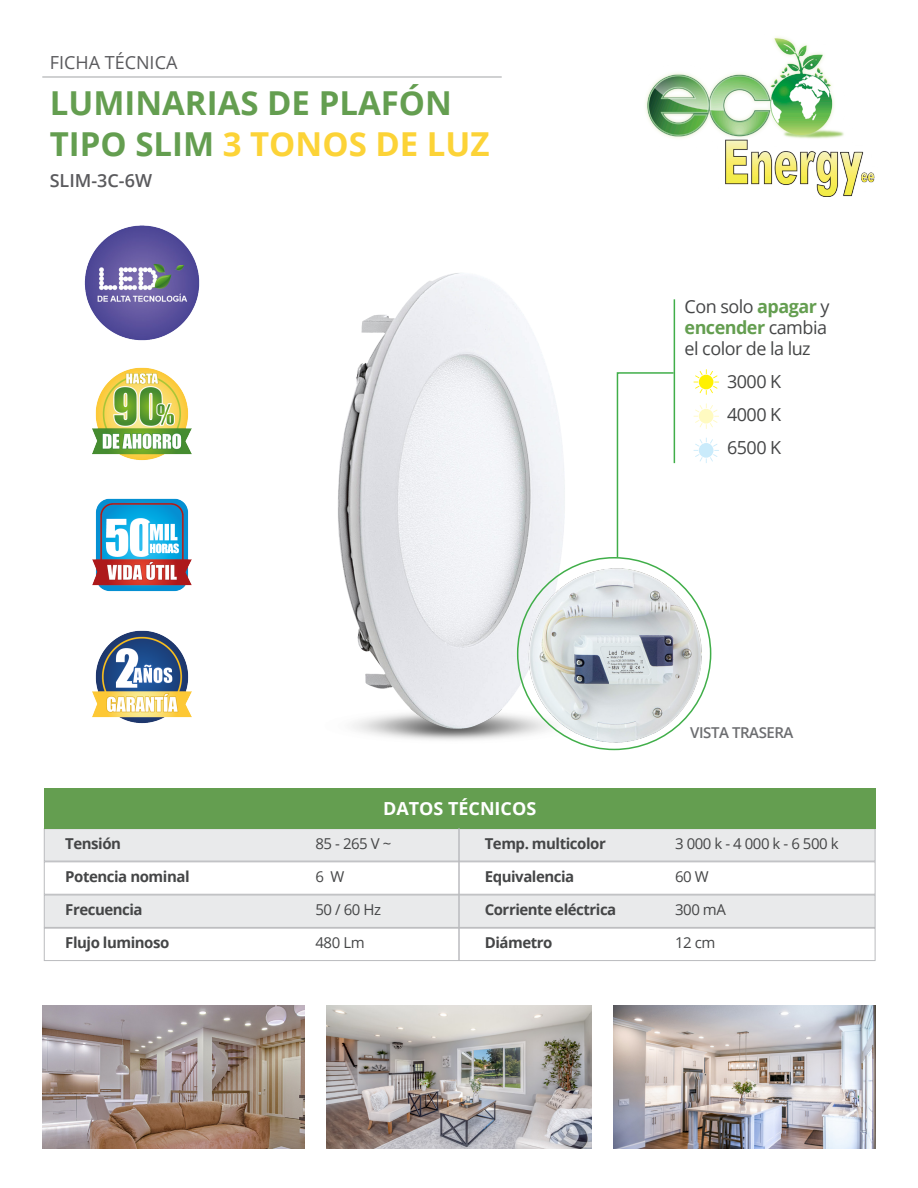
<style>
.page{position:relative;width:918px;height:1188px;background:#fff}
.page>*{position:absolute;margin:0;border:0;box-sizing:border-box;transform-origin:0 0}
.t1{font:700 33px "Open Sans";color:#fcd337}
.t2{font:700 33px "Open Sans";color:#649e50}
.t3{font:18px/21px "Open Sans";letter-spacing:-.03em;color:#454647}
.t4{font:700 18px "Open Sans";color:#fff}
.t5{font:18px "Open Sans";color:#5a5a5d}
.t6{font:600 18px "Open Sans";color:#5a5a5d}
.t7{font:700 15px "Open Sans";letter-spacing:-.03em;color:#454647}
.t8{font:15px "Open Sans";letter-spacing:-.03em;color:#454647}
.t9{font:600 15px "Open Sans";letter-spacing:-.03em;color:#6c6d70}
.s1{color:#649e50}
.s2{font-weight:700;color:#649e50}
</style>
<div class="page">
<img style="left:338px;top:273px;width:369px;height:467px">
<hr style="left:42px;top:77px;width:460px;height:1px;background:#a1a3a6">
<img style="left:646px;top:37px;width:229px;height:160px">
<img style="left:93px;top:498px;width:99px;height:94px">
<img style="left:84px;top:225px;width:116px;height:116px">
<img style="left:93px;top:367px;width:99px;height:94px">
<img style="left:43px;top:1006px;width:261px;height:142px">
<img style="left:614px;top:1006px;width:261px;height:142px">
<img style="left:326px;top:1006px;width:266px;height:142px">
<div style="left:44px;top:828px;width:831px;height:33px;background:#e9eaeb;border:1px solid #babbbe"></div>
<div style="left:44px;top:895px;width:831px;height:33px;background:#e9eaeb;border:1px solid #babbbe"></div>
<div style="left:44px;top:861px;width:831px;height:34px;border:1px solid #babbbe"></div>
<div style="left:44px;top:928px;width:831px;height:33px;border:1px solid #babbbe"></div>
<div style="left:44px;top:788px;width:831px;height:40px;background:#649e50"></div>
<hr style="left:458px;top:828px;width:2px;height:133px;background:#babbbe">
<img style="left:93px;top:630px;width:99px;height:94px">
<img style="left:508px;top:563px;width:204px;height:188px">
<svg style="left:616px;top:371px;width:59px;height:188px"></svg>
<hr style="left:674px;top:299px;width:1px;height:164px;background:#40ae49">
<svg style="left:694px;top:369px;width:25px;height:26px"></svg>
<svg style="left:694px;top:403px;width:25px;height:26px"></svg>
<svg style="left:694px;top:438px;width:25px;height:25px"></svg>
<p class="t5" style="left:50px;top:50px;width:129px">FICHA TÉCNICA</p>
<p class="t2" style="left:50px;top:80px;width:404px">LUMINARIAS DE PLAFÓN</p>
<p class="t1" style="left:50px;top:121px;width:441px"><span class="s1">TIPO SLIM</span> 3 TONOS DE LUZ</p>
<p class="t6" style="left:50px;top:168px;width:104px">SLIM-3C-6W</p>
<p class="t3" style="left:685px;top:296px;width:146px">Con solo <span class="s2">apagar</span> y <span class="s2">encender</span> cambia</p>
<p class="t3" style="left:685px;top:338px;width:128px">el color de la luz</p>
<p class="t3" style="left:727px;top:371px;width:56px">3000 K</p>
<p class="t3" style="left:727px;top:404px;width:56px">4000 K</p>
<p class="t3" style="left:727px;top:437px;width:56px">6500 K</p>
<p class="t7" style="left:65px;top:833px;width:57px">Tensión</p>
<p class="t7" style="left:65px;top:866px;width:126px">Potencia nominal</p>
<p class="t7" style="left:65px;top:899px;width:79px">Frecuencia</p>
<p class="t7" style="left:65px;top:932px;width:106px">Flujo luminoso</p>
<p class="t4" style="left:383px;top:796px;width:155px">DATOS TÉCNICOS</p>
<p class="t8" style="left:315px;top:834px;width:77px">85 - 265 V ~</p>
<p class="t8" style="left:315px;top:867px;width:30px">6 W</p>
<p class="t8" style="left:315px;top:900px;width:67px">50 / 60 Hz</p>
<p class="t8" style="left:315px;top:933px;width:51px">480 Lm</p>
<p class="t7" style="left:485px;top:833px;width:123px">Temp. multicolor</p>
<p class="t7" style="left:485px;top:866px;width:91px">Equivalencia</p>
<p class="t7" style="left:485px;top:899px;width:133px">Corriente eléctrica</p>
<p class="t7" style="left:485px;top:932px;width:69px">Diámetro</p>
<p class="t9" style="left:690px;top:722px;width:105px">VISTA TRASERA</p>
<p class="t8" style="left:675px;top:834px;width:165px">3 000 k - 4 000 k - 6 500 k</p>
<p class="t8" style="left:675px;top:867px;width:35px">60 W</p>
<p class="t8" style="left:675px;top:900px;width:52px">300 mA</p>
<p class="t8" style="left:675px;top:933px;width:42px">12 cm</p>
</div>
